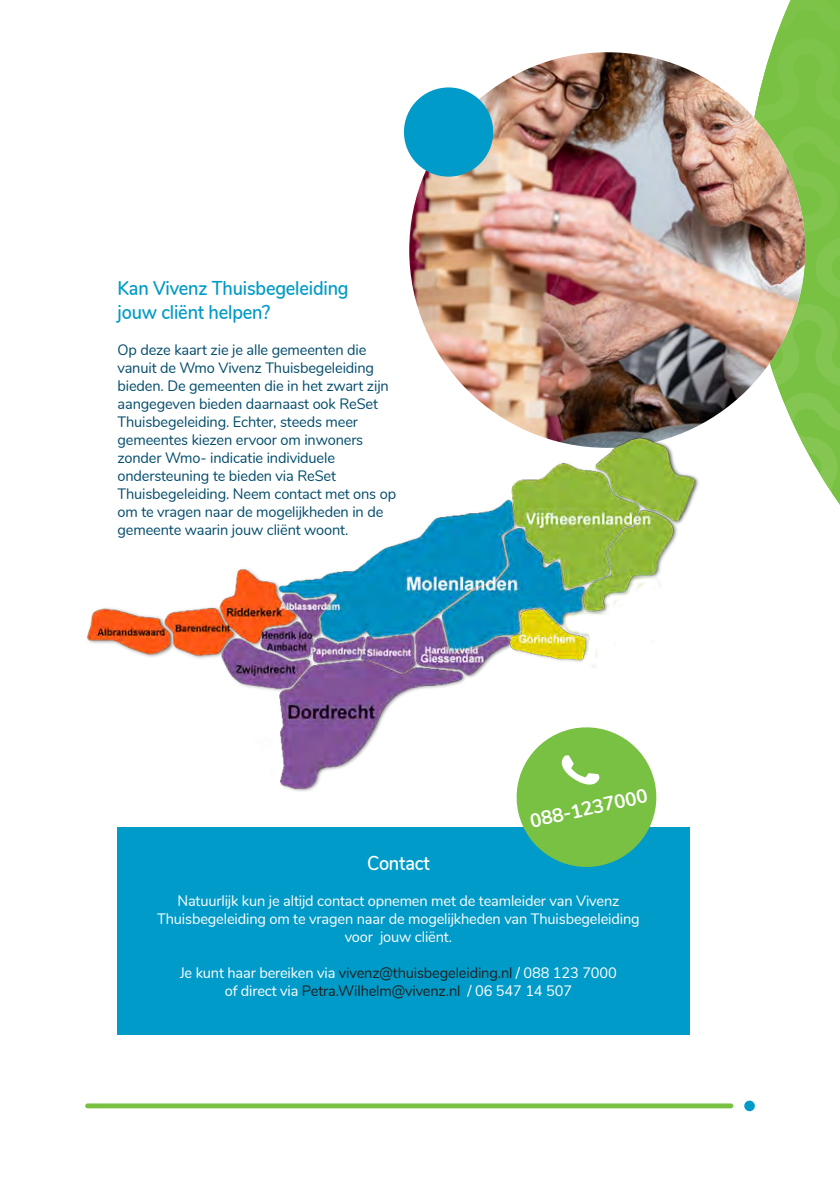
<style>
.page{position:relative;width:840px;height:1191px;background:#fff}
.page>*{position:absolute;margin:0;border:0;box-sizing:border-box;transform-origin:0 0}
.Alineastijl_2{font:600 20px "Nunito";letter-spacing:-.01em;color:#009bc8;scale:.9 1}
.Alineastijl_2-2{font:600 20px "Nunito";letter-spacing:-.01em;color:#fff;scale:.9 1}
.Alineastijl_1{font:700 19.4px "Nunito";color:#fff}
.Alineastijl_1-2{font:15px/18px "Nunito";letter-spacing:-.01em;color:#014b6b}
.Alineastijl_1-3{font:15px "Nunito";letter-spacing:-.01em;color:#fff}
.Alineastijl_1-4{font:15px "Nunito";letter-spacing:-.01em;color:#231f20}
.s1{color:#231f20}
.s2{color:#fff}
</style>
<div class="page">
<svg style="left:745px;top:0;width:94px;height:504px"></svg>
<svg style="left:743px;top:1100px;width:11px;height:11px"></svg>
<div style="left:87px;top:1103px;width:643px;height:5px;background:#79c142"></div>
<img style="left:409px;top:52px;width:395px;height:396px;border-radius:198px">
<div style="left:404px;top:87px;width:89px;height:90px;background:#009bc8;border-radius:50%"></div>
<div style="left:117px;top:827px;width:573px;height:207px;background:#009bc8"></div>
<svg style="left:518px;top:813px;width:137px;height:54px"></svg>
<img style="left:87px;top:432px;width:612px;height:381px">
<p class="Alineastijl_2" style="left:117px;top:273px;width:258px">Kan Vivenz Thuisbegeleiding</p>
<p class="Alineastijl_2" style="left:117px;top:297px;width:171px">jouw cliënt helpen?</p>
<p class="Alineastijl_1-2" style="left:117px;top:340px;width:280px">Op deze kaart zie je alle gemeenten die vanuit de Wmo Vivenz Thuisbegeleiding bieden. De gemeenten die in het zwart zijn aangegeven bieden daarnaast ook ReSet Thuisbegeleiding. Echter, steeds meer gemeentes kiezen ervoor om inwoners zonder Wmo- indicatie individuele ondersteuning te bieden via ReSet Thuisbegeleiding. Neem contact met ons op om te vragen naar de mogelijkheden in de gemeente waarin jouw cliënt woont.</p>
<p class="Alineastijl_1" style="left:527px;top:806px;width:121px;rotate:-12deg">088-1237000</p>
<p class="Alineastijl_2-2" style="left:367px;top:848px;width:71px">Contact</p>
<p class="Alineastijl_1-3" style="left:177px;top:889px;width:443px">Natuurlijk kun je altijd contact opnemen met de teamleider van Vivenz</p>
<p class="Alineastijl_1-3" style="left:157px;top:907px;width:483px">Thuisbegeleiding om te vragen naar de mogelijkheden van Thuisbegeleiding</p>
<p class="Alineastijl_1-3" style="left:344px;top:925px;width:109px">voor jouw cliënt.</p>
<p class="Alineastijl_1-3" style="left:180px;top:961px;width:438px">Je kunt haar bereiken via <span class="s1">vivenz@thuisbegeleiding.nl</span> / 088 123 7000</p>
<p class="Alineastijl_1-4" style="left:225px;top:979px;width:348px"><span class="s2">of direct via</span> Petra.Wilhelm@vivenz.nl <span class="s2">/ 06 547 14 507</span></p>
</div>
